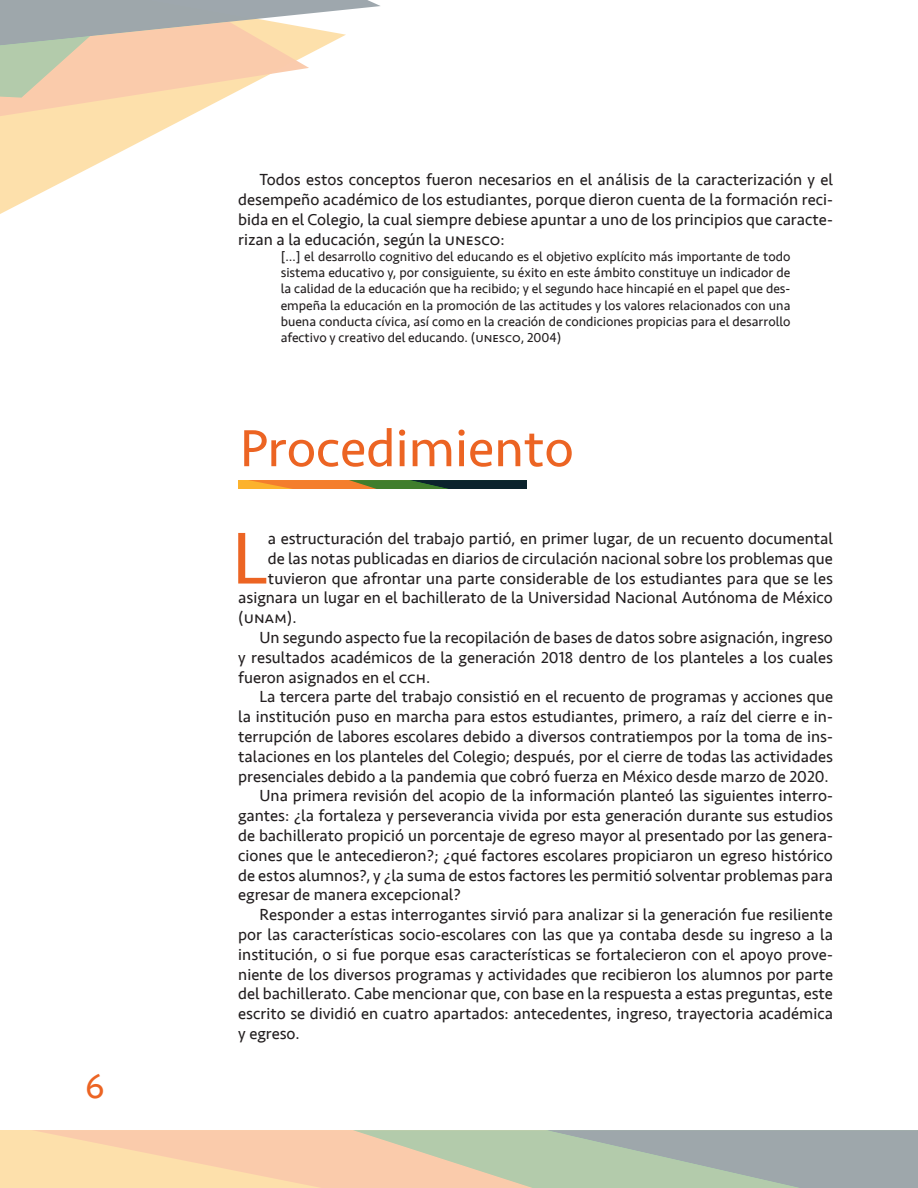
<style>
.page{position:relative;width:918px;height:1188px;background:#fff}
.page>*{position:absolute;margin:0;border:0;box-sizing:border-box;transform-origin:0 0}
.t1{font:75.9px "Seravek";color:#ec6423}
.t2{font:54px "Seravek";color:#ec6423}
.t3{font:36px "Seravek";color:#ec6423}
.t4{font:16.5px/19.8px "Seravek";color:#231f20;text-align:justify}
.t5{font:13.5px/16.2px "Seravek";color:#231f20;text-align:justify}
</style>
<div class="page">
<div style="left:0;top:1130px;width:918px;height:58px;background:#fde0ab"></div>
<svg style="left:34px;top:1130px;width:884px;height:58px"></svg>
<svg style="left:0;top:116px;width:189px;height:98px"></svg>
<svg style="left:0;top:0;width:380px;height:116px"></svg>
<div style="left:238px;top:480px;width:289px;height:9px;background:#fcb22d"></div>
<svg style="left:249px;top:480px;width:278px;height:9px;background:#77622d"></svg>
<h3 class="t3" style="left:85px;top:1058px;width:21px">6</h3>
<p class="t4" style="left:238px;top:170px;width:596px;text-indent:21px">Todos estos conceptos fueron necesarios en el análisis de la caracterización y el desempeño académico de los estudiantes, porque dieron cuenta de la formación reci&shy;bida en el Colegio, la cual siempre debiese apuntar a uno de los principios que caracte&shy;rizan a la educación, según la unesco:</p>
<p class="t5" style="left:281px;top:248px;width:511px">[…] el desarrollo cognitivo del educando es el objetivo explícito más importante de todo sistema educativo y, por consiguiente, su éxito en este ámbito constituye un indicador de la calidad de la educación que ha recibido; y el segundo hace hincapié en el papel que des&shy;empeña la educación en la promoción de las actitudes y los valores relacionados con una buena conducta cívica, así como en la creación de condiciones propicias para el desarrollo afectivo y creativo del educando. (unesco, 2004)</p>
<h2 class="t2" style="left:240px;top:406px;width:335px">Procedimiento</h2>
<h1 class="t1" style="left:232px;top:500px;width:37px">L</h1>
<p class="t4" style="left:268px;top:529px;width:567px">a estructuración del trabajo partió, en primer lugar, de un recuento documental</p>
<p class="t4" style="left:268px;top:548px;width:566px">de las notas publicadas en diarios de circulación nacional sobre los problemas que</p>
<p class="t4" style="left:268px;top:568px;width:566px">tuvieron que afrontar una parte considerable de los estudiantes para que se les</p>
<p class="t4" style="left:238px;top:588px;width:596px">asignara un lugar en el bachillerato de la Universidad Nacional Autónoma de México</p>
<p class="t4" style="left:238px;top:608px;width:60px">(unam).</p>
<p class="t4" style="left:259px;top:628px;width:575px">Un segundo aspecto fue la recopilación de bases de datos sobre asignación, ingreso</p>
<p class="t4" style="left:238px;top:647px;width:596px">y resultados académicos de la generación 2018 dentro de los planteles a los cuales</p>
<p class="t4" style="left:238px;top:667px;width:194px">fueron asignados en el cch.</p>
<p class="t4" style="left:259px;top:687px;width:575px">La tercera parte del trabajo consistió en el recuento de programas y acciones que</p>
<p class="t4" style="left:238px;top:707px;width:596px">la institución puso en marcha para estos estudiantes, primero, a raíz del cierre e in-</p>
<p class="t4" style="left:238px;top:727px;width:596px">terrupción de labores escolares debido a diversos contratiempos por la toma de ins-</p>
<p class="t4" style="left:238px;top:746px;width:596px">talaciones en los planteles del Colegio; después, por el cierre de todas las actividades</p>
<p class="t4" style="left:238px;top:766px;width:592px">presenciales debido a la pandemia que cobró fuerza en México desde marzo de 2020.</p>
<p class="t4" style="left:259px;top:786px;width:575px">Una primera revisión del acopio de la información planteó las siguientes interro-</p>
<p class="t4" style="left:238px;top:806px;width:596px">gantes: ¿la fortaleza y perseverancia vivida por esta generación durante sus estudios</p>
<p class="t4" style="left:238px;top:826px;width:596px">de bachillerato propició un porcentaje de egreso mayor al presentado por las genera-</p>
<p class="t4" style="left:238px;top:845px;width:596px">ciones que le antecedieron?; ¿qué factores escolares propiciaron un egreso histórico</p>
<p class="t4" style="left:238px;top:865px;width:596px">de estos alumnos?, y ¿la suma de estos factores les permitió solventar problemas para</p>
<p class="t4" style="left:238px;top:885px;width:224px">egresar de manera excepcional?</p>
<p class="t4" style="left:259px;top:905px;width:575px">Responder a estas interrogantes sirvió para analizar si la generación fue resiliente</p>
<p class="t4" style="left:238px;top:925px;width:596px">por las características socio-escolares con las que ya contaba desde su ingreso a la</p>
<p class="t4" style="left:238px;top:944px;width:596px">institución, o si fue porque esas características se fortalecieron con el apoyo prove-</p>
<p class="t4" style="left:238px;top:964px;width:596px">niente de los diversos programas y actividades que recibieron los alumnos por parte</p>
<p class="t4" style="left:238px;top:984px;width:596px">del bachillerato. Cabe mencionar que, con base en la respuesta a estas preguntas, este</p>
<p class="t4" style="left:238px;top:1004px;width:596px">escrito se dividió en cuatro apartados: antecedentes, ingreso, trayectoria académica</p>
<p class="t4" style="left:238px;top:1024px;width:63px">y egreso.</p>
</div>
